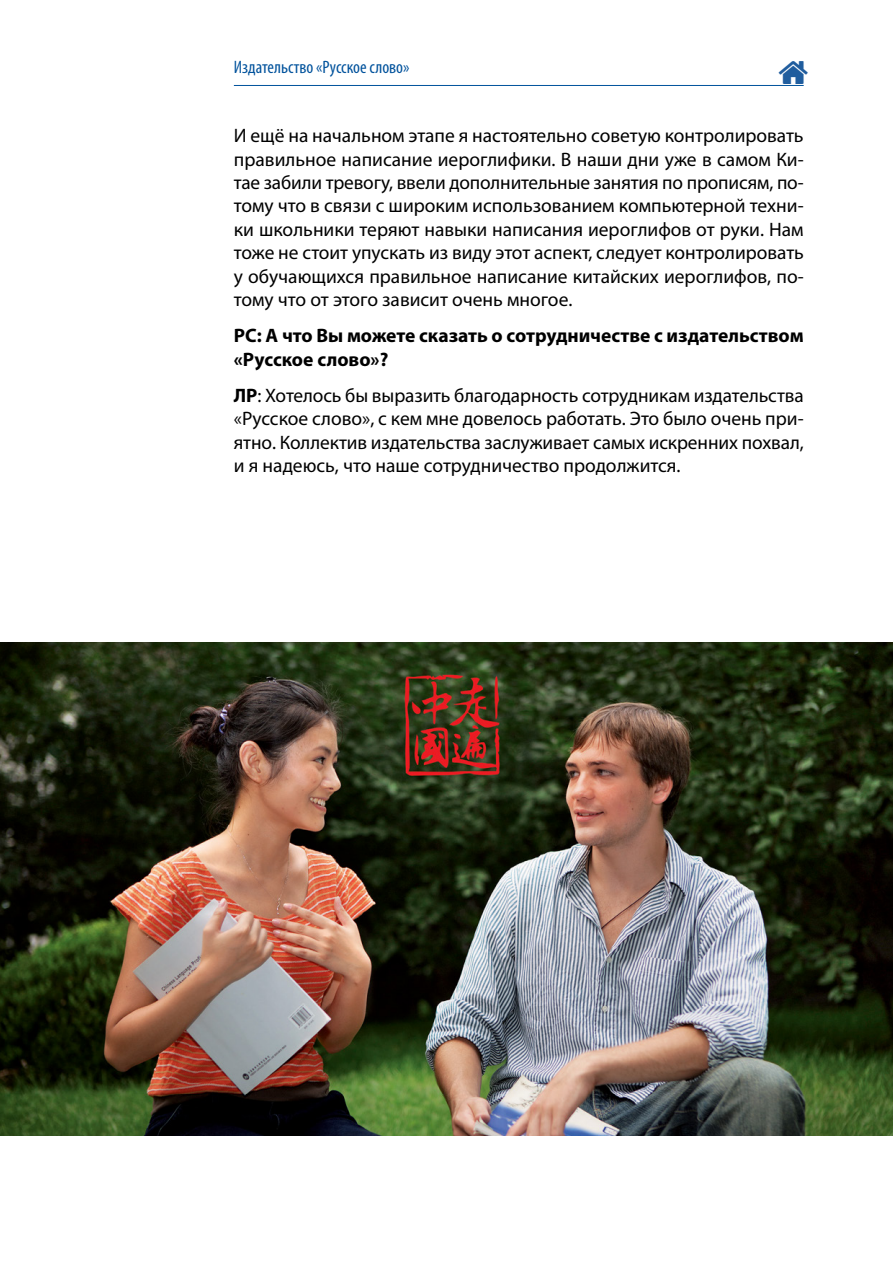
<style>
.page{position:relative;width:893px;height:1263px;background:#fff}
.page>*{position:absolute;margin:0;border:0;box-sizing:border-box;transform-origin:0 0}
.t1{font:19.5px/23.4px "Myriad Pro";color:#000;text-align:justify}
.t2{font:700 19.5px/23.4px "Myriad Pro";color:#000}
.t3{font:condensed 18px "Myriad Pro";color:#00529c}
.s1{font-weight:700}
</style>
<div class="page">
<hr style="left:234px;top:85px;width:570px;height:1px;background:#00529c">
<img style="left:0;top:643px;width:893px;height:492px">
<p class="t3" style="left:234px;top:56px;width:177px">Издательство «Русское слово»</p>
<p class="t1" style="left:234px;top:124px;width:571px">И ещё на начальном этапе я настоятельно советую контролировать правильное написание иероглифики. В наши дни уже в самом Ки&shy;тае забили тревогу, ввели дополнительные занятия по прописям, по&shy;тому что в связи с широким использованием компьютерной техни&shy;ки школьники теряют навыки написания иероглифов от руки. Нам тоже не стоит упускать из виду этот аспект, следует контролировать у обучающихся правильное написание китайских иероглифов, по&shy;тому что от этого зависит очень многое.</p>
<p class="t2" style="left:234px;top:323px;width:571px">РС: А что Вы можете сказать о сотрудничестве с издательством «Русское слово»?</p>
<p class="t1" style="left:234px;top:383px;width:571px"><span class="s1">ЛР</span>: Хотелось бы выразить благодарность сотрудникам издательства «Русское слово», с кем мне довелось работать. Это было очень при&shy;ятно. Коллектив издательства заслуживает самых искренних похвал, и я надеюсь, что наше сотрудничество продолжится.</p>
</div>
